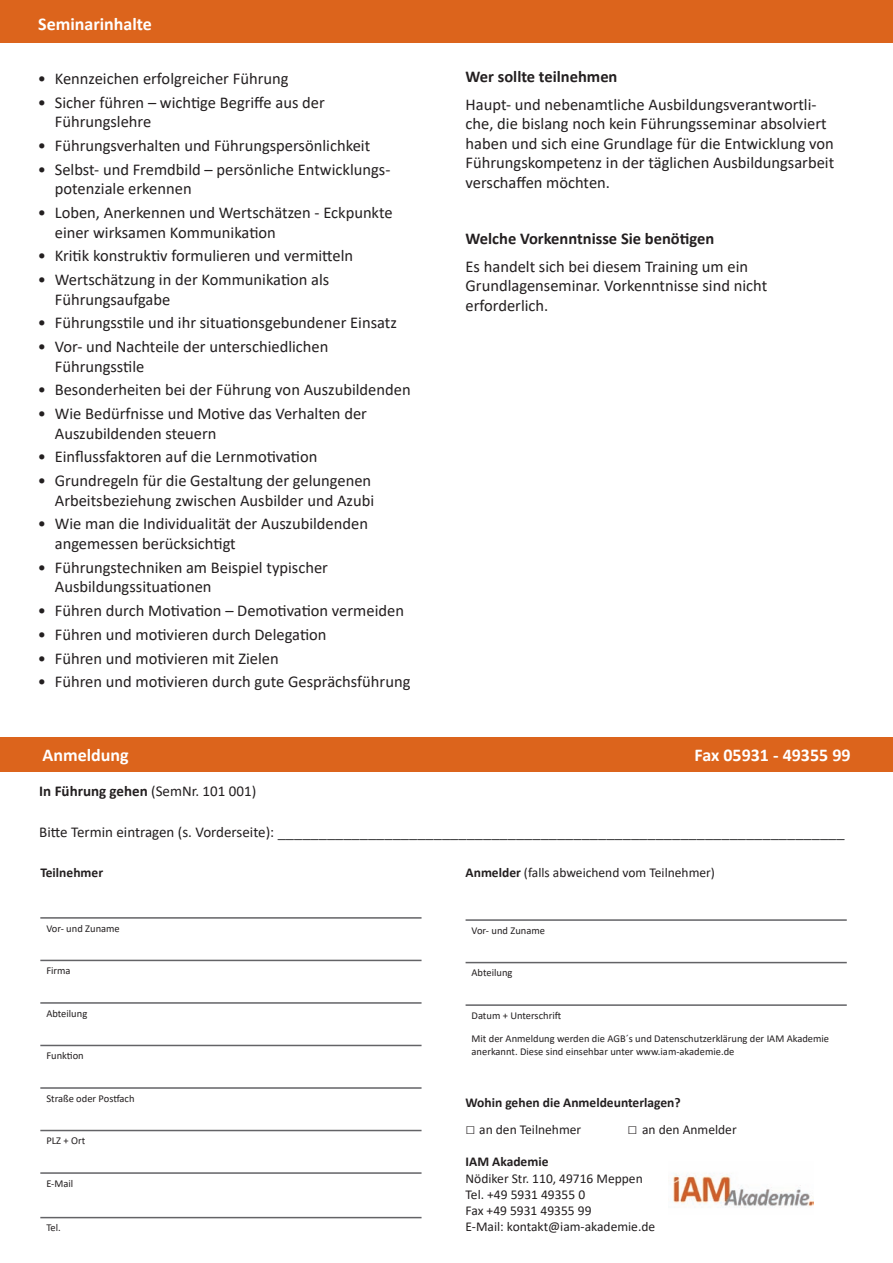
<style>
.page{position:relative;width:893px;height:1263px;background:#fff}
.page>*{position:absolute;margin:0;border:0;box-sizing:border-box;transform-origin:0 0}
.t1{font:700 18px "Calibri";color:#fff}
.t2{font:16.5px/19.5px "Calibri";color:#231f20}
.t3{font:16.5px "Calibri";color:#3e3e3f}
.t4{font:700 16.5px "Calibri";color:#231f20}
.t5{font:700 15px "Calibri";color:#231f20}
.t6{font:13.5px/16.2px "Calibri";color:#231f20}
.t7{font:700 13.5px "Calibri";color:#231f20}
.t8{font:10.5px/12.6px "Calibri";color:#231f20}
.s1{font-weight:400}
.s2{font-size:15px;color:#231f20}
.s3{font-weight:700}
.s4{font-family:"Arial";font-weight:700;font-size:16.5px}
</style>
<div class="page">
<div style="left:0;top:0;width:893px;height:43px;background:#dc641c"></div>
<div style="left:0;top:737px;width:893px;height:34px;background:#dc641c"></div>
<hr style="left:40px;top:917px;width:382px;height:2px;background:#636366">
<hr style="left:40px;top:960px;width:382px;height:1px;background:#636366">
<hr style="left:40px;top:1002px;width:382px;height:2px;background:#636366">
<hr style="left:40px;top:1045px;width:382px;height:1px;background:#636366">
<hr style="left:40px;top:1087px;width:382px;height:2px;background:#636366">
<hr style="left:40px;top:1130px;width:382px;height:1px;background:#636366">
<hr style="left:40px;top:1172px;width:382px;height:2px;background:#636366">
<hr style="left:40px;top:1217px;width:382px;height:1px;background:#636366">
<hr style="left:466px;top:919px;width:381px;height:2px;background:#636366">
<hr style="left:466px;top:962px;width:381px;height:1px;background:#636366">
<hr style="left:466px;top:1004px;width:381px;height:2px;background:#636366">
<img style="left:673px;top:1173px;width:141px;height:35px">
<p class="t1" style="left:38px;top:11px;width:115px">Seminarinhalte</p>
<p class="t2" style="left:38px;top:68px;width:252px">• Kennzeichen erfolgreicher Führung</p>
<p class="t2" style="left:55px;top:92px;width:272px;text-indent:-17px">• Sicher führen – wichtige Begriffe aus der<br>Führungslehre</p>
<p class="t2" style="left:38px;top:135px;width:334px">• Führungsverhalten und Führungspersönlichkeit</p>
<p class="t2" style="left:55px;top:159px;width:337px;text-indent:-17px">• Selbst- und Fremdbild – persönliche Entwicklungs&shy;potenziale erkennen</p>
<p class="t2" style="left:55px;top:202px;width:339px;text-indent:-17px">• Loben, Anerkennen und Wertschätzen - Eckpunkte einer wirksamen Kommunikation</p>
<p class="t2" style="left:38px;top:246px;width:317px">• Kritik konstruktiv formulieren und vermitteln</p>
<p class="t2" style="left:55px;top:269px;width:276px;text-indent:-17px">• Wertschätzung in der Kommunikation als<br>Führungsaufgabe</p>
<p class="t2" style="left:38px;top:313px;width:361px">• Führungsstile und ihr situationsgebundener Einsatz</p>
<p class="t2" style="left:55px;top:336px;width:275px;text-indent:-17px">• Vor- und Nachteile der unterschiedlichen<br>Führungsstile</p>
<p class="t2" style="left:38px;top:380px;width:374px">• Besonderheiten bei der Führung von Auszubildenden</p>
<p class="t2" style="left:55px;top:403px;width:314px;text-indent:-17px">• Wie Bedürfnisse und Motive das Verhalten der<br>Auszubildenden steuern</p>
<p class="t2" style="left:38px;top:447px;width:281px">• Einflussfaktoren auf die Lernmotivation</p>
<p class="t2" style="left:38px;top:470px;width:338px;text-align:right">• Grundregeln für die Gestaltung der gelungenen<br>Arbeitsbeziehung zwischen Ausbilder und Azubi</p>
<p class="t2" style="left:55px;top:514px;width:315px;text-indent:-17px">• Wie man die Individualität der Auszubildenden angemessen berücksichtigt</p>
<p class="t2" style="left:55px;top:557px;width:275px;text-indent:-17px">• Führungstechniken am Beispiel typischer<br>Ausbildungssituationen</p>
<p class="t2" style="left:38px;top:600px;width:368px">• Führen durch Motivation – Demotivation vermeiden</p>
<p class="t2" style="left:38px;top:624px;width:290px">• Führen und motivieren durch Delegation</p>
<p class="t2" style="left:38px;top:648px;width:243px">• Führen und motivieren mit Zielen</p>
<p class="t2" style="left:38px;top:672px;width:374px">• Führen und motivieren durch gute Gesprächsführung</p>
<p class="t4" style="left:466px;top:64px;width:153px">Wer sollte teilnehmen</p>
<p class="t2" style="left:466px;top:94px;width:370px">Haupt- und nebenamtliche Ausbildungsverantwortli&shy;che, die bislang noch kein Führungsseminar absolviert haben und sich eine Grundlage für die Entwicklung von Führungskompetenz in der täglichen Ausbildungsarbeit verschaffen möchten.</p>
<p class="t4" style="left:466px;top:226px;width:250px">Welche Vorkenntnisse Sie benötigen</p>
<p class="t2" style="left:466px;top:256px;width:303px">Es handelt sich bei diesem Training um ein<br>Grundlagenseminar. Vorkenntnisse sind nicht erforderlich.</p>
<p class="t1" style="left:43px;top:742px;width:88px">Anmeldung</p>
<p class="t1" style="left:695px;top:742px;width:158px">Fax 05931 - 49355 99</p>
<p class="t5" style="left:39px;top:781px;width:218px">In Führung gehen <span class="s1">(SemNr. 101 001)</span></p>
<p class="t3" style="left:39px;top:820px;width:807px"><span class="s2">Bitte Termin eintragen (s. Vorderseite):</span> _____________________________________________________________________</p>
<p class="t7" style="left:40px;top:863px;width:64px">Teilnehmer</p>
<p class="t8" style="left:46px;top:922px;width:75px">Vor- und Zuname</p>
<p class="t8" style="left:46px;top:964px;width:26px">Firma</p>
<p class="t8" style="left:46px;top:1007px;width:42px">Abteilung</p>
<p class="t8" style="left:46px;top:1049px;width:39px">Funktion</p>
<p class="t8" style="left:46px;top:1092px;width:90px">Straße oder Postfach</p>
<p class="t8" style="left:46px;top:1134px;width:40px">PLZ + Ort</p>
<p class="t8" style="left:46px;top:1177px;width:29px">E-Mail</p>
<p class="t8" style="left:46px;top:1221px;width:16px">Tel.</p>
<p class="t6" style="left:466px;top:864px;width:251px"><span class="s3">Anmelder</span> (falls abweichend vom Teilnehmer)</p>
<p class="t8" style="left:472px;top:924px;width:75px">Vor- und Zuname</p>
<p class="t8" style="left:472px;top:966px;width:42px">Abteilung</p>
<p class="t8" style="left:472px;top:1009px;width:91px">Datum + Unterschrift</p>
<p class="t8" style="left:472px;top:1032px;width:359px">Mit der Anmeldung werden die AGB´s und Datenschutzerklärung der IAM Akademie anerkannt. Diese sind einsehbar unter www.iam-akademie.de</p>
<p class="t7" style="left:466px;top:1093px;width:217px">Wohin gehen die Anmeldeunterlagen?</p>
<p class="t6" style="left:466px;top:1121px;width:117px"><span class="s4">□</span> an den Teilnehmer</p>
<p class="t6" style="left:628px;top:1121px;width:111px"><span class="s4">□</span> an den Anmelder</p>
<p class="t7" style="left:466px;top:1152px;width:84px">IAM Akademie</p>
<p class="t6" style="left:466px;top:1170px;width:191px">Nödiker Str. 110, 49716 Meppen<br>Tel. +49 5931 49355 0<br>Fax +49 5931 49355 99<br>E-Mail: kontakt@iam-akademie.de</p>
</div>
